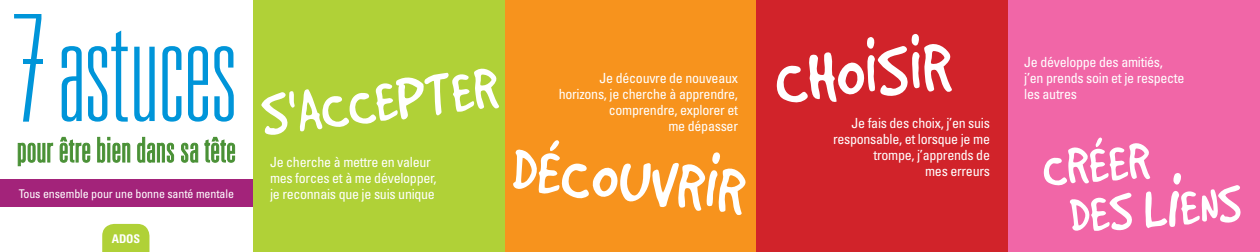
<style>
.page{position:relative;width:1260px;height:252px;background:#fff}
.page>*{position:absolute;margin:0;border:0;box-sizing:border-box;transform-origin:0 0}
.t1{font:76.3px "Good Dog";color:#fff;scale:.9 1}
.t2{font:71.1px "Good Dog";color:#fff;scale:.9 1}
.t3{font:64.5px "Good Dog";color:#fff;scale:.9 1}
.t4{font:condensed 14px/16px "Univers";letter-spacing:-.02em;color:#fff;text-align:right}
.t5{font:condensed 12px "Univers";letter-spacing:-.01em;color:#fff}
.t6{font:700 condensed 12px "Univers";color:#fff}
.s1{font-size:106.6px}
</style>
<div class="page">
<div style="left:504px;top:0;width:252px;height:252px;background:#f7931d"></div>
<div style="left:756px;top:0;width:252px;height:252px;background:#d1232a"></div>
<div style="left:1008px;top:0;width:252px;height:252px;background:#f166a7"></div>
<div style="left:253px;top:0;width:251px;height:252px;background:#b0d137"></div>
<div style="left:0;top:179px;width:253px;height:28px;background:#a3237a"></div>
<svg style="left:102px;top:224px;width:47px;height:28px"></svg>
<svg style="left:62px;top:31px;width:172px;height:91px"></svg>
<svg style="left:18px;top:137px;width:217px;height:29px"></svg>
<svg style="left:14px;top:14px;width:27px;height:108px"></svg>
<hr style="left:24px;top:60px;width:19px;height:4px;background:#0095d9">
<svg style="left:1044px;top:138px;width:197px;height:93px"></svg>
<p class="t5" style="left:19px;top:186px;width:217px">Tous ensemble pour une bonne santé mentale</p>
<p class="t6" style="left:112px;top:231px;width:30px">ADOS</p>
<p class="t3" style="left:258px;top:83px;width:265px;rotate:-7deg">S'ACCEPTER</p>
<p class="t4" style="left:270px;top:154px;width:168px;text-align:left">Je cherche à mettre en valeur mes forces et à me développer, je reconnais que je suis unique</p>
<p class="t4" style="left:600px;top:70px;width:140px">Je découvre de nouveaux</p>
<p class="t4" style="left:559px;top:86px;width:181px">horizons, je cherche à apprendre,</p>
<p class="t4" style="left:609px;top:102px;width:131px">comprendre, explorer et me dépasser</p>
<p class="t2" style="left:516px;top:132px;width:260px;rotate:6deg">DÉCOUVR<span class="s1">i</span>R</p>
<p class="t1" style="left:773px;top:40px;width:197px;rotate:-4deg">CHO<span class="s1">i</span>S<span class="s1">i</span>R</p>
<p class="t4" style="left:833px;top:115px;width:158px">Je fais des choix, j’en suis responsable, et lorsque je me trompe, j’apprends de<br>mes erreurs</p>
<p class="t4" style="left:1024px;top:53px;width:162px;text-align:left">Je développe des amitiés, j’en prends soin et je respecte les autres</p>
</div>
